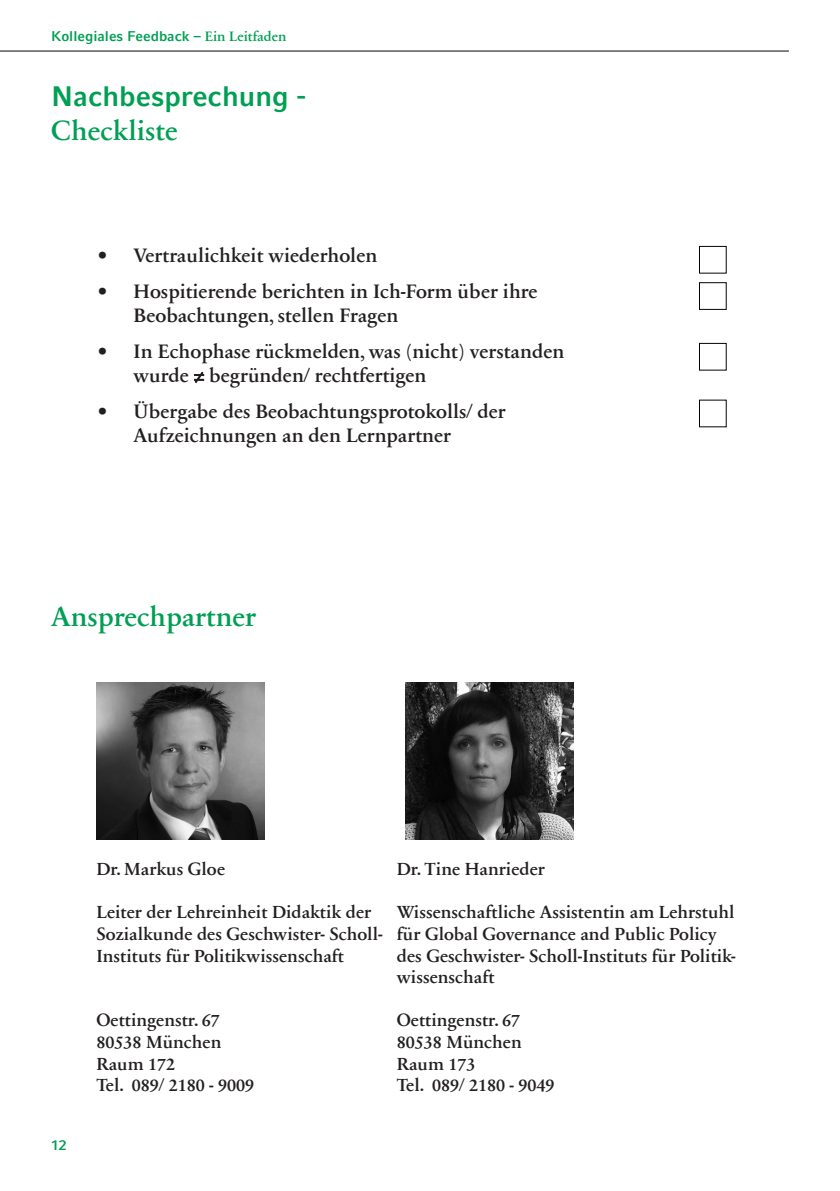
<style>
.page{position:relative;width:840px;height:1191px;background:#fff}
.page>*{position:absolute;margin:0;border:0;box-sizing:border-box;transform-origin:0 0}
.t1{font:600 28px "LMU Sabon Next";color:#009f54}
.t2{font:700 28px "LMU Compatil Fact";color:#009f54}
.t3{font:600 20px/24px "LMU Sabon Next";color:#231f20}
.t4{font:600 18px/21.6px "LMU Sabon Next";color:#231f20}
.t5{font:700 14px "LMU Compatil Fact";color:#009f54}
.s1{font-family:"LMU Sabon Next";font-weight:600}
</style>
<div class="page">
<hr style="left:0;top:51px;width:788px;height:1px;background:#040503">
<svg style="left:194px;top:371px;width:10px;height:12px"></svg>
<div style="left:698px;top:246px;width:28px;height:27px;background:#fff;border:1px solid #040503"></div>
<div style="left:698px;top:282px;width:28px;height:28px;background:#fff;border:1px solid #040503"></div>
<div style="left:698px;top:343px;width:28px;height:27px;background:#fff;border:1px solid #040503"></div>
<img style="left:405px;top:682px;width:168px;height:158px">
<img style="left:96px;top:682px;width:169px;height:158px">
<p class="t5" style="left:51px;top:28px;width:237px">Kollegiales Feedback – <span class="s1">Ein Leitfaden</span></p>
<p class="t2" style="left:51px;top:80px;width:256px">Nachbesprechung -</p>
<p class="t1" style="left:51px;top:114px;width:128px">Checkliste</p>
<p class="t3" style="left:98px;top:243px;width:281px">• Vertraulichkeit wiederholen</p>
<p class="t3" style="left:134px;top:279px;width:405px;text-indent:-36px">• Hospitierende berichten in Ich-Form über ihre<br>Beobachtungen, stellen Fragen</p>
<p class="t3" style="left:134px;top:339px;width:432px;text-indent:-36px">• In Echophase rückmelden, was (nicht) verstanden wurde ≠ begründen/ rechtfertigen</p>
<p class="t3" style="left:134px;top:399px;width:373px;text-indent:-36px">• Übergabe des Beobachtungsprotokolls/ der<br>Aufzeichnungen an den Lernpartner</p>
<p class="t1" style="left:51px;top:600px;width:207px">Ansprechpartner</p>
<p class="t5" style="left:51px;top:1137px;width:17px">12</p>
<p class="t4" style="left:96px;top:858px;width:130px">Dr. Markus Gloe</p>
<p class="t4" style="left:96px;top:901px;width:287px">Leiter der Lehreinheit Didaktik der<br>Sozialkunde des Geschwister- Scholl-<br>Instituts für Politikwissenschaft</p>
<p class="t4" style="left:96px;top:1009px;width:125px">Oettingenstr. 67</p>
<p class="t4" style="left:96px;top:1031px;width:126px">80538 München</p>
<p class="t4" style="left:96px;top:1053px;width:80px">Raum 172</p>
<p class="t4" style="left:96px;top:1074px;width:159px">Tel. 089/ 2180 - 9009</p>
<p class="t4" style="left:396px;top:858px;width:150px">Dr. Tine Hanrieder</p>
<p class="t4" style="left:396px;top:901px;width:340px">Wissenschaftliche Assistentin am Lehrstuhl für Global Governance and Public Policy des Geschwister- Scholl-Instituts für Politik&shy;wissenschaft</p>
<p class="t4" style="left:396px;top:1009px;width:125px">Oettingenstr. 67</p>
<p class="t4" style="left:396px;top:1031px;width:126px">80538 München</p>
<p class="t4" style="left:396px;top:1053px;width:80px">Raum 173</p>
<p class="t4" style="left:396px;top:1074px;width:159px">Tel. 089/ 2180 - 9049</p>
</div>
